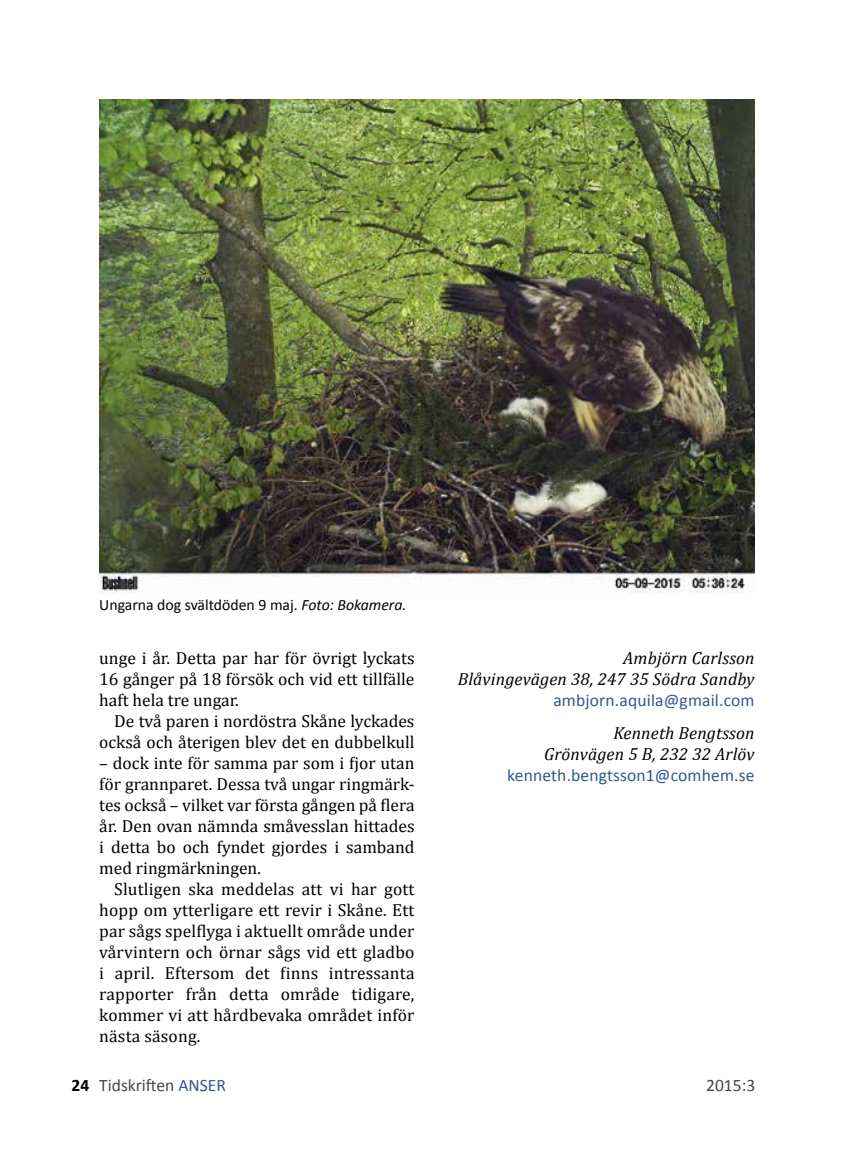
<style>
.page{position:relative;width:844px;height:1166px;background:#fff}
.page>*{position:absolute;margin:0;border:0;box-sizing:border-box;transform-origin:0 0}
.t1{font:17.5px/21px "Cambria";color:#000;text-align:justify}
.t2{font:italic 17.5px/21px "Cambria";letter-spacing:.01em;color:#000;text-align:right}
.t3{font:17.5px "Calibri";letter-spacing:.01em;color:#30588c}
.t4{font:17.5px "Calibri";color:#484848}
.t5{font:15.75px "Calibri";color:#000}
.s1{font-style:italic}
.s2{font-weight:700;color:#000}
.s3{color:#30588c}
</style>
<div class="page">
<img style="left:99px;top:99px;width:655px;height:494px">
<p class="t5" style="left:99px;top:595px;width:308px">Ungarna dog svältdöden 9 maj. <span class="s1">Foto: Bokamera.</span></p>
<p class="t1" style="left:99px;top:647px;width:316px">unge i år. Detta par har för övrigt lyckats 16 gånger på 18 försök och vid ett tillfälle haft hela tre ungar.</p>
<p class="t1" style="left:99px;top:710px;width:316px;text-align:right">De två paren i nordöstra Skåne lyckades också och återigen blev det en dubbelkull</p>
<p class="t1" style="left:99px;top:752px;width:316px">– dock inte för samma par som i fjor utan för grannparet. Dessa två ungar ringmärk&shy;tes också – vilket var första gången på flera år. Den ovan nämnda småvesslan hittades i detta bo och fyndet gjordes i samband med ringmärkningen.</p>
<p class="t1" style="left:99px;top:878px;width:317px;text-indent:15px">Slutligen ska meddelas att vi har gott hopp om ytterligare ett revir i Skåne. Ett par sågs spelflyga i aktuellt område under vårvintern och örnar sågs vid ett gladbo i april. Eftersom det finns intressanta rapporter från detta område tidigare, kommer vi att hårdbevaka området inför nästa säsong.</p>
<p class="t2" style="left:457px;top:646px;width:298px">Ambjörn Carlsson<br>Blåvingevägen 38, 247 35 Södra Sandby</p>
<p class="t3" style="left:553px;top:689px;width:202px">ambjorn.aquila@gmail.com</p>
<p class="t2" style="left:544px;top:722px;width:212px">Kenneth Bengtsson<br>Grönvägen 5 B, 232 32 Arlöv</p>
<p class="t3" style="left:507px;top:764px;width:249px">kenneth.bengtsson1@comhem.se</p>
<p class="t4" style="left:72px;top:1074px;width:156px"><span class="s2">24</span> Tidskriften <span class="s3">ANSER</span></p>
<p class="t4" style="left:706px;top:1074px;width:51px">2015:3</p>
</div>
